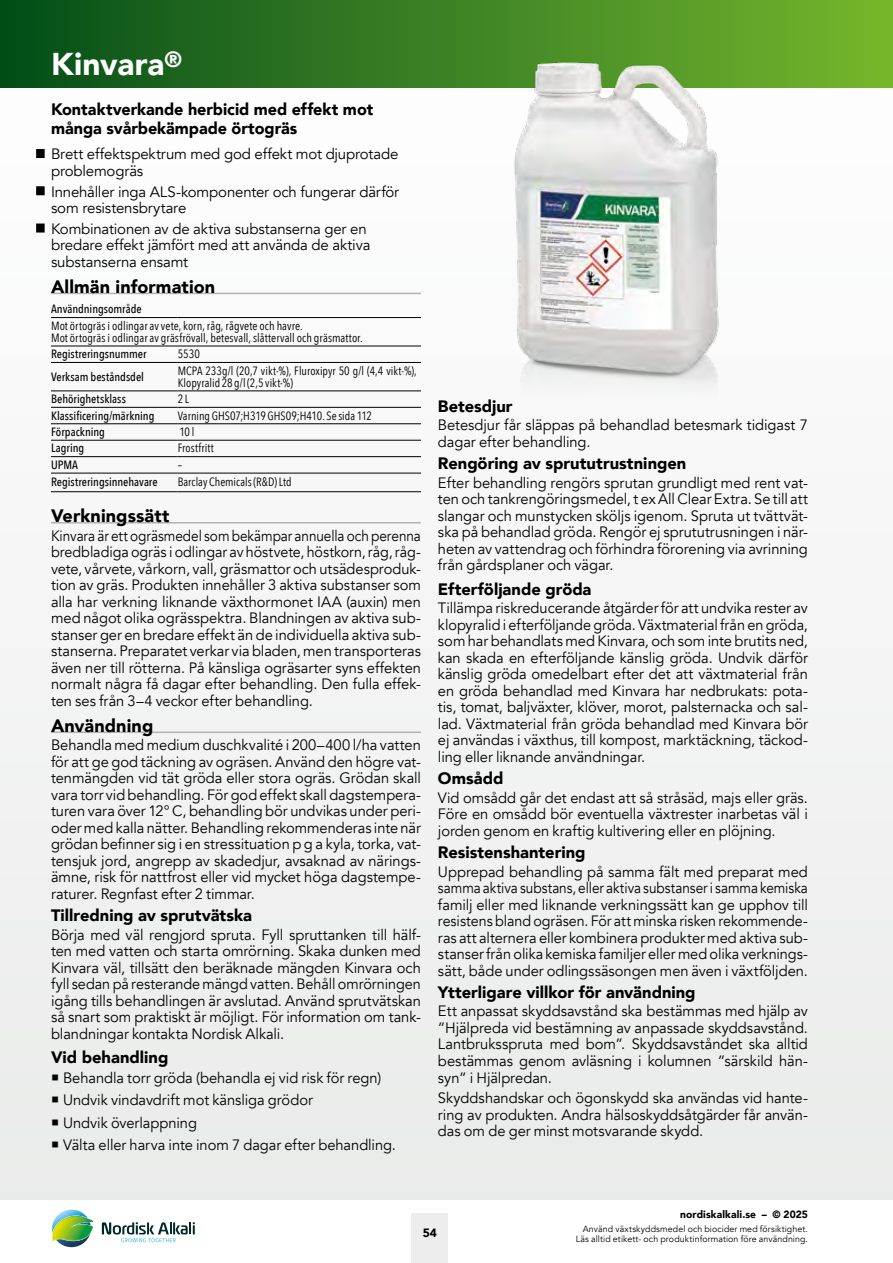
<style>
.page{position:relative;width:893px;height:1263px;background:#fff}
.page>*{position:absolute;margin:0;border:0;box-sizing:border-box;transform-origin:0 0}
.t1{font:900 31.5px "Avenir";color:#fff}
.t2{font:900 18px "Avenir";letter-spacing:.005em;color:#000}
.t3{font:900 16.5px/19.5px "Avenir";color:#000}
.t4{font:15px/16.5px "Avenir";letter-spacing:-.005em;color:#000;text-align:justify}
.t5{font:15px/16.5px "Avenir";letter-spacing:-.005em;color:#000;text-align:justify;scale:.91 1}
.t6{font:12px/12px "Avenir Next Condensed";letter-spacing:.005em;color:#000}
.t7{font:500 12px "Avenir Next Condensed";color:#000}
.t8{font:900 12px "Avenir";color:#000}
.t9{font:900 10.5px "Avenir";letter-spacing:.01em;color:#000}
.t10{font:9px/9.8px "Avenir";letter-spacing:.01em;color:#000;text-align:right}
</style>
<div class="page">
<div style="left:411px;top:1213px;width:36px;height:50px;background:#ededed"></div>
<svg style="left:102px;top:1222px;width:93px;height:20px"></svg>
<div style="left:51px;top:1209px;width:41px;height:39px;border:2px solid #fff;border-radius:50%"></div>
<svg style="left:51px;top:1209px;width:42px;height:38px"></svg>
<div style="left:0;top:0;width:893px;height:1199px;background:#f3f4f3"></div>
<div style="left:0;top:0;width:893px;height:87px;background:linear-gradient(to right,#044e1a,#76b72d)"></div>
<div style="left:36px;top:149px;width:9px;height:9px;background:#000"></div>
<div style="left:36px;top:186px;width:9px;height:9px;background:#000"></div>
<div style="left:36px;top:224px;width:9px;height:9px;background:#000"></div>
<hr style="left:51px;top:293px;width:370px;height:1px;background:#b3b2b2">
<hr style="left:51px;top:522px;width:370px;height:1px;background:#b3b2b2">
<hr style="left:51px;top:731px;width:370px;height:2px;background:#b3b2b2">
<hr style="left:51px;top:317px;width:127px;height:1px;background:#000">
<hr style="left:178px;top:317px;width:243px;height:1px;background:#000">
<hr style="left:51px;top:346px;width:127px;height:1px;background:#000">
<hr style="left:178px;top:346px;width:243px;height:1px;background:#000">
<hr style="left:51px;top:362px;width:127px;height:1px;background:#000">
<hr style="left:178px;top:362px;width:243px;height:1px;background:#000">
<hr style="left:51px;top:391px;width:127px;height:1px;background:#000">
<hr style="left:178px;top:391px;width:243px;height:1px;background:#000">
<hr style="left:51px;top:407px;width:127px;height:1px;background:#000">
<hr style="left:178px;top:407px;width:243px;height:1px;background:#000">
<hr style="left:51px;top:423px;width:127px;height:1px;background:#000">
<hr style="left:178px;top:423px;width:243px;height:1px;background:#000">
<hr style="left:51px;top:440px;width:127px;height:1px;background:#000">
<hr style="left:178px;top:440px;width:243px;height:1px;background:#000">
<hr style="left:51px;top:456px;width:127px;height:1px;background:#000">
<hr style="left:178px;top:456px;width:243px;height:1px;background:#000">
<hr style="left:51px;top:473px;width:127px;height:1px;background:#000">
<hr style="left:178px;top:473px;width:243px;height:1px;background:#000">
<hr style="left:51px;top:491px;width:127px;height:1px;background:#000">
<hr style="left:178px;top:491px;width:243px;height:1px;background:#000">
<img style="left:488px;top:55px;width:261px;height:325px">
<h1 class="t1" style="left:51px;top:37px;width:132px">Kinvara<sup>®</sup></h1>
<p class="t3" style="left:51px;top:99px;width:324px">Kontaktverkande herbicid med effekt mot många svårbekämpade örtogräs</p>
<p class="t4" style="left:51px;top:146px;width:349px">Brett effektspektrum med god effekt mot djuprotade problemogräs</p>
<p class="t4" style="left:51px;top:183px;width:350px">Innehåller inga ALS-komponenter och fungerar därför som resistensbrytare</p>
<p class="t4" style="left:51px;top:221px;width:321px;text-align:left">Kombinationen av de aktiva substanserna ger en bredare effekt jämfört med att använda de aktiva substanserna ensamt</p>
<p class="t2" style="left:51px;top:271px;width:166px">Allmän information</p>
<p class="t7" style="left:51px;top:302px;width:92px">Användningsområde</p>
<p class="t6" style="left:51px;top:319px;width:313px">Mot örtogräs i odlingar av vete, korn, råg, rågvete och havre.<br>Mot örtogräs i odlingar av gräsfrövall, betesvall, slåttervall och gräsmattor.</p>
<p class="t7" style="left:51px;top:347px;width:97px">Registreringsnummer</p>
<p class="t6" style="left:178px;top:347px;width:24px">5530</p>
<p class="t7" style="left:51px;top:369px;width:95px">Verksam beståndsdel</p>
<p class="t6" style="left:178px;top:364px;width:241px">MCPA 233g/l (20,7 vikt-%), Fluroxipyr 50 g/l (4,4 vikt-%),<br>Klopyralid 28 g/l (2,5 vikt-%)</p>
<p class="t7" style="left:51px;top:392px;width:76px">Behörighetsklass</p>
<p class="t6" style="left:178px;top:392px;width:13px">2 L</p>
<p class="t7" style="left:51px;top:408px;width:105px">Klassificering/märkning</p>
<p class="t6" style="left:178px;top:409px;width:196px">Varning GHS07;H319 GHS09;H410. Se sida 112</p>
<p class="t7" style="left:51px;top:424px;width:55px">Förpackning</p>
<p class="t6" style="left:179px;top:425px;width:16px">10 l</p>
<p class="t7" style="left:51px;top:441px;width:35px">Lagring</p>
<p class="t6" style="left:178px;top:442px;width:38px">Frostfritt</p>
<p class="t7" style="left:51px;top:457px;width:29px">UPMA</p>
<p class="t6" style="left:178px;top:458px;width:6px">–</p>
<p class="t7" style="left:51px;top:475px;width:108px">Registreringsinnehavare</p>
<p class="t6" style="left:178px;top:476px;width:115px">Barclay Chemicals (R&amp;D) Ltd</p>
<p class="t2" style="left:51px;top:500px;width:120px">Verkningssätt</p>
<p class="t5" style="left:51px;top:527px;width:408px">Kinvara är ett ogräsmedel som bekämpar annuella och perenna bredbladiga ogräs i odlingar av höstvete, höstkorn, råg, råg&shy;vete, vårvete, vårkorn, vall, gräsmattor och utsädesproduk&shy;tion av gräs. Produkten innehåller 3 aktiva substanser som alla har verkning liknande växthormonet IAA (auxin) men med något olika ogrässpektra. Blandningen av aktiva sub&shy;stanser ger en bredare effekt än de individuella aktiva sub&shy;stanserna. Preparatet verkar via bladen, men transporteras även ner till rötterna. På känsliga ogräsarter syns effekten normalt några få dagar efter behandling. Den fulla effek&shy;ten ses från 3–4 veckor efter behandling.</p>
<p class="t2" style="left:51px;top:710px;width:104px">Användning</p>
<p class="t4" style="left:51px;top:737px;width:371px">Behandla med medium duschkvalité i 200–400 l/ha vatten för att ge god täckning av ogräsen. Använd den högre vat&shy;tenmängden vid tät gröda eller stora ogräs. Grödan skall vara torr vid behandling. För god effekt skall dagstempera&shy;turen vara över 12° C, behandling bör undvikas under peri&shy;oder med kalla nätter. Behandling rekommenderas inte när grödan befinner sig i en stressituation p g a kyla, torka, vat&shy;tensjuk jord, angrepp av skadedjur, avsaknad av närings&shy;ämne, risk för nattfrost eller vid mycket höga dagstempe&shy;raturer. Regnfast efter 2 timmar.</p>
<p class="t3" style="left:51px;top:905px;width:202px">Tillredning av sprutvätska</p>
<p class="t4" style="left:51px;top:926px;width:371px">Börja med väl rengjord spruta. Fyll spruttanken till hälf&shy;ten med vatten och starta omrörning. Skaka dunken med Kinvara väl, tillsätt den beräknade mängden Kinvara och fyll sedan på resterande mängd vatten. Behåll omrörningen igång tills behandlingen är avslutad. Använd sprutvätskan så snart som praktiskt är möjligt. För information om tank&shy;blandningar kontakta Nordisk Alkali.</p>
<p class="t3" style="left:51px;top:1047px;width:119px">Vid behandling</p>
<p class="t4" style="left:51px;top:1070px;width:332px">○ Behandla torr gröda (behandla ej vid risk för regn)</p>
<p class="t4" style="left:51px;top:1092px;width:263px">○ Undvik vindavdrift mot känsliga grödor</p>
<p class="t4" style="left:51px;top:1114px;width:147px">○ Undvik överlappning</p>
<p class="t4" style="left:51px;top:1137px;width:346px">○ Välta eller harva inte inom 7 dagar efter behandling.</p>
<p class="t3" style="left:438px;top:396px;width:76px">Betesdjur</p>
<p class="t4" style="left:438px;top:417px;width:371px">Betesdjur får släppas på behandlad betesmark tidigast 7 dagar efter behandling.</p>
<p class="t3" style="left:438px;top:453px;width:250px">Rengöring av sprututrustningen</p>
<p class="t4" style="left:438px;top:475px;width:371px">Efter behandling rengörs sprutan grundligt med rent vat&shy;ten och tankrengöringsmedel, t ex All Clear Extra. Se till att slangar och munstycken sköljs igenom. Spruta ut tvättvät&shy;ska på behandlad gröda. Rengör ej sprututrusningen i när&shy;heten av vattendrag och förhindra förorening via avrinning från gårdsplaner och vägar.</p>
<p class="t3" style="left:438px;top:579px;width:155px">Efterföljande gröda</p>
<p class="t4" style="left:438px;top:600px;width:371px">Tillämpa riskreducerande åtgärder för att undvika rester av klopyralid i efterföljande gröda. Växtmaterial från en gröda, som har behandlats med Kinvara, och som inte brutits ned, kan skada en efterföljande känslig gröda. Undvik därför känslig gröda omedelbart efter det att växtmaterial från en gröda behandlad med Kinvara har nedbrukats: pota&shy;tis, tomat, baljväxter, klöver, morot, palsternacka och sal&shy;lad. Växtmaterial från gröda behandlad med Kinvara bör ej användas i växthus, till kompost, marktäckning, täckod&shy;ling eller liknande användningar.</p>
<p class="t3" style="left:438px;top:768px;width:67px">Omsådd</p>
<p class="t4" style="left:438px;top:789px;width:371px">Vid omsådd går det endast att så stråsäd, majs eller gräs.<br>Före en omsådd bör eventuella växtrester inarbetas väl i jorden genom en kraftig kultivering eller en plöjning.</p>
<p class="t3" style="left:438px;top:842px;width:149px">Resistenshantering</p>
<p class="t4" style="left:438px;top:863px;width:371px">Upprepad behandling på samma fält med preparat med samma aktiva substans, eller aktiva substanser i samma kemiska familj eller med liknande verkningssätt kan ge upphov till resistens bland ogräsen. För att minska risken rekommende&shy;ras att alternera eller kombinera produkter med aktiva sub&shy;stanser från olika kemiska familjer eller med olika verknings&shy;sätt, både under odlingssäsongen men även i växtföljden.</p>
<p class="t3" style="left:438px;top:982px;width:259px">Ytterligare villkor för användning</p>
<p class="t4" style="left:438px;top:1003px;width:371px">Ett anpassat skyddsavstånd ska bestämmas med hjälp av ”Hjälpreda vid bestämning av anpassade skyddsavstånd.<br>Lantbruksspruta med bom”. Skyddsavståndet ska alltid bestämmas genom avläsning i kolumnen ”särskild hän&shy;syn” i Hjälpredan.</p>
<p class="t4" style="left:438px;top:1090px;width:371px">Skyddshandskar och ögonskydd ska användas vid hante&shy;ring av produkten. Andra hälsoskyddsåtgärder får använ&shy;das om de ger minst motsvarande skydd.</p>
<p class="t8" style="left:423px;top:1222px;width:16px">54</p>
<p class="t9" style="left:680px;top:1206px;width:129px">nordiskalkali.se – © 2025</p>
<p class="t10" style="left:576px;top:1224px;width:233px">Använd växtskyddsmedel och biocider med försiktighet.<br>Läs alltid etikett- och produktinformation före användning.</p>
</div>
